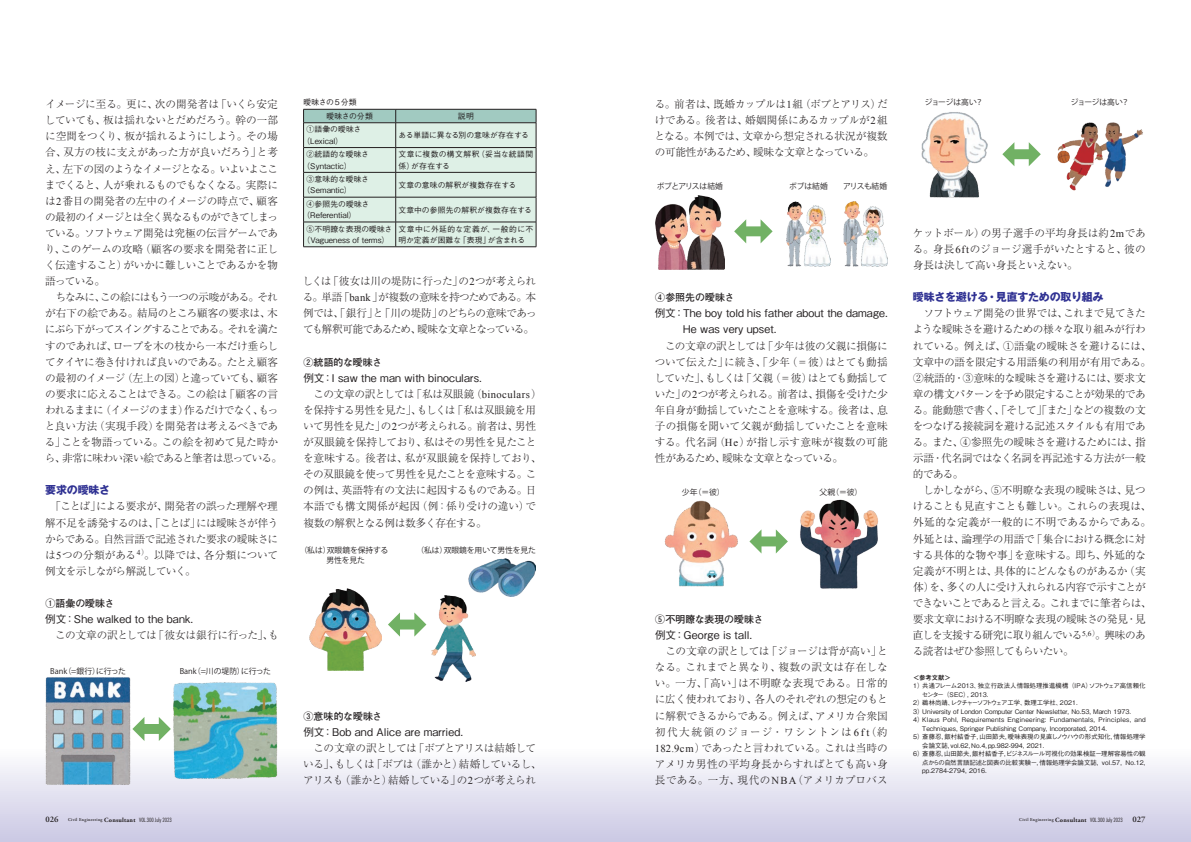
<style>
.page{position:relative;width:1191px;height:842px;background:#fff}
.page>*{position:absolute;margin:0;border:0;box-sizing:border-box;transform-origin:0 0}
.t1{font:700 11px "Gothic MB101 Pr 6 N";letter-spacing:-.02em;color:#2e3092}
.t2{font:300 10.6px/16.1px "Ryumin Pr 6 N";letter-spacing:-.03em;color:#231f20;text-align:justify}
.t3{font:300 10.6px/16.1px "Ryumin Pr 6 N";letter-spacing:-.05em;color:#231f20}
.t4{font:500 10.6px/16.1px "Gothic BBB Pr 6 N";letter-spacing:.015em;color:#231f20}
.t5{font:700 9.9px "Futo Go B101 Pr 6 N";color:#231f20}
.t6{font:500 7.8px/11.3px "Gothic BBB Pr 6 N";letter-spacing:.01em;color:#231f20}
.t7{font:7.8px/9.4px "Koz Go Pr 6 N";letter-spacing:-.01em;color:#231f20;text-align:center}
.t8{font:500 7.8px/11.3px "Gothic BBB Pr 6 N";letter-spacing:.03em;color:#231f20}
.t9{font:500 7.8px/11.3px "Gothic BBB Pr 6 N";letter-spacing:.04em;color:#231f20}
.t10{font:7.8px "Koz Go Pr 6 N";letter-spacing:-.03em;color:#231f20}
.t11{font:7.8px "Koz Go Pr 6 N";letter-spacing:-.065em;color:#231f20}
.t12{font:500 6.4px "Gothic BBB Pr 6 N";color:#231f20}
.t13{font:500 6.4px "Gothic BBB Pr 6 N";letter-spacing:.04em;color:#231f20}
.t14{font:6.4px "Midashi Go Pr 6 N MB31";color:#231f20}
.t15{font:600 4.5px "Adobe Garamond Pro";letter-spacing:.07em;color:#231f20;scale:.95 1}
.s1{font-family:"Times New Roman";font-weight:400}
.s2{font-size:8.5px}
.s3{font-weight:700;font-size:6.4px}
.s4{font-family:"Futura Std";font-weight:300;font-stretch:condensed;font-size:5.7px}
</style>
<div class="page">
<div style="left:0;top:748px;width:1191px;height:94px;background:linear-gradient(to bottom,#fdfefe,#cac8e3)"></div>
<img style="left:432px;top:595px;width:43px;height:87px">
<img style="left:310px;top:589px;width:71px;height:81px">
<img style="left:468px;top:559px;width:68px;height:38px">
<div style="left:398px;top:620px;width:18px;height:9px;background:#71b164"></div>
<svg style="left:388px;top:612px;width:12px;height:25px"></svg>
<svg style="left:414px;top:612px;width:12px;height:25px"></svg>
<img style="left:655px;top:196px;width:70px;height:73px">
<img style="left:786px;top:201px;width:44px;height:65px">
<img style="left:843px;top:201px;width:44px;height:65px">
<div style="left:744px;top:226px;width:18px;height:10px;background:#71b164"></div>
<svg style="left:734px;top:219px;width:12px;height:24px"></svg>
<svg style="left:760px;top:219px;width:12px;height:24px"></svg>
<img style="left:664px;top:500px;width:74px;height:87px">
<img style="left:800px;top:499px;width:78px;height:90px">
<div style="left:760px;top:536px;width:17px;height:10px;background:#71b164"></div>
<svg style="left:749px;top:530px;width:12px;height:23px"></svg>
<svg style="left:776px;top:529px;width:12px;height:24px"></svg>
<svg style="left:303px;top:109px;width:234px;height:138px;background:#ccdfd5"></svg>
<hr style="left:303px;top:247px;width:93px;height:1px;background:#231f20">
<hr style="left:396px;top:247px;width:140px;height:1px;background:#231f20">
<img style="left:1057px;top:122px;width:86px;height:69px">
<img style="left:921px;top:112px;width:67px;height:86px">
<div style="left:1012px;top:149px;width:18px;height:10px;background:#71b164"></div>
<svg style="left:1002px;top:142px;width:12px;height:24px"></svg>
<svg style="left:1028px;top:142px;width:12px;height:24px"></svg>
<img style="left:45px;top:677px;width:92px;height:109px">
<img style="left:170px;top:682px;width:108px;height:100px">
<div style="left:143px;top:724px;width:17px;height:10px;background:#71b164"></div>
<svg style="left:132px;top:717px;width:12px;height:24px"></svg>
<svg style="left:159px;top:717px;width:12px;height:24px"></svg>
<p class="t2" style="left:45px;top:96px;width:235px">イメージに至る。更に、次の開発者は「いくら安定していても、板は揺れないとだめだろう。幹の一部に空間をつくり、板が揺れるようにしよう。その場合、双方の枝に支えがあった方が良いだろう」と考え、左下の図のようなイメージとなる。いよいよここまでくると、人が乗れるものでもなくなる。実際には<span class="s1">2</span>番目の開発者の左中のイメージの時点で、顧客の最初のイメージとは全く異なるものができてしまっている。ソフトウェア開発は究極の伝言ゲームであり、このゲームの攻略（顧客の要求を開発者に正しく伝達すること）がいかに難しいことであるかを物語っている。</p>
<p class="t3" style="left:45px;top:289px;width:239px;text-indent:11px">ちなみに、この絵にはもう一つの示唆がある。それが右下の絵である。結局のところ顧客の要求は、木にぶら下がってスイングすることである。それを満たすのであれば、ロープを木の枝から一本だけ垂らしてタイヤに巻き付ければ良いのである。たとえ顧客の最初のイメージ（左上の図）と違っていても、顧客の要求に応えることはできる。この絵は「顧客の言われるままに（イメージのまま）作るだけでなく、もっと良い方法（実現手段）を開発者は考えるべきである」ことを物語っている。この絵を初めて見た時から、非常に味わい深い絵であると筆者は思っている。</p>
<p class="t1" style="left:45px;top:481px;width:66px">要求の曖昧さ</p>
<p class="t2" style="left:45px;top:498px;width:235px;text-indent:5px">「ことば」による要求が、開発者の誤った理解や理解不足を誘発するのは、「ことば」には曖昧さが伴うからである。自然言語で記述された要求の曖昧さには<span class="s1">5</span>つの分類がある<sup>4</sup><sup>）</sup>。以降では、各分類について例文を示しながら解説していく。</p>
<p class="t5" style="left:45px;top:595px;width:71px">①語彙の曖昧さ</p>
<p class="t4" style="left:45px;top:610px;width:149px">例文：She walked to the bank.</p>
<p class="t2" style="left:55px;top:626px;width:225px">この文章の訳としては「彼女は銀行に行った」、も</p>
<p class="t7" style="left:50px;top:666px;width:77px">Bank（=銀行）に行った</p>
<p class="t7" style="left:180px;top:666px;width:93px">Bank（=川の堤防）に行った</p>
<p class="t8" style="left:303px;top:96px;width:55px">曖昧さの5分類</p>
<p class="t10" style="left:924px;top:97px;width:60px">ジョージは高い？</p>
<p class="t10" style="left:1070px;top:97px;width:60px">ジョージは高い？</p>
<p class="t2" style="left:654px;top:96px;width:235px">る。前者は、既婚カップルは<span class="s1">1</span>組（ボブとアリス）だけである。後者は、婚姻関係にあるカップルが<span class="s1">2</span>組となる。本例では、文章から想定される状況が複数の可能性があるため、曖昧な文章となっている。</p>
<p class="t11" style="left:657px;top:182px;width:68px">ボブとアリスは結婚</p>
<p class="t7" style="left:789px;top:182px;width:40px">ボブは結婚</p>
<p class="t7" style="left:843px;top:182px;width:45px">アリスも結婚</p>
<p class="t6" style="left:326px;top:110px;width:48px">曖昧さの分類</p>
<p class="t6" style="left:458px;top:110px;width:17px">説明</p>
<p class="t6" style="left:302px;top:123px;width:60px;text-indent:4px">①語彙の曖昧さ（Lexical）</p>
<p class="t6" style="left:398px;top:129px;width:132px">ある単語に異なる別の意味が存在する</p>
<p class="t6" style="left:302px;top:148px;width:68px;text-indent:4px">②統語的な曖昧さ（Syntactic）</p>
<p class="t9" style="left:398px;top:148px;width:136px">文章に複数の構文解釈（妥当な統語関係）が存在する</p>
<p class="t6" style="left:302px;top:173px;width:68px;text-indent:4px">③意味的な曖昧さ（Semantic）</p>
<p class="t6" style="left:398px;top:179px;width:119px">文章の意味の解釈が複数存在する</p>
<p class="t6" style="left:302px;top:198px;width:68px;text-indent:4px">④参照先の曖昧さ（Referential）</p>
<p class="t6" style="left:398px;top:203px;width:135px">文章中の参照先の解釈が複数存在する</p>
<p class="t6" style="left:302px;top:223px;width:91px;text-align:center">⑤不明瞭な表現の曖昧さ（Vagueness of terms）</p>
<p class="t8" style="left:398px;top:223px;width:136px">文章中に外延的な定義が、一般的に不明か定義が困難な「表現」が含まれる</p>
<p class="t2" style="left:913px;top:224px;width:234px">ケットボール）の男子選手の平均身長は約<span class="s1">2m</span>である。身長<span class="s1">6ft</span>のジョージ選手がいたとすると、彼の身長は決して高い身長といえない。</p>
<p class="t1" style="left:913px;top:288px;width:192px">曖昧さを避ける・見直すための取り組み</p>
<p class="t2" style="left:912px;top:305px;width:240px;text-align:left;text-indent:11px">ソフトウェア開発の世界では、これまで見てきたような曖昧さを避けるための様々な取り組みが行われている。例えば、①語彙の曖昧さを避けるには、文章中の語を限定する用語集の利用が有用である。<br>②統語的・③意味的な曖昧さを避けるには、要求文章の構文パターンを予め限定することが効果的である。能動態で書く、「そして」「また」などの複数の文をつなげる接続詞を避ける記述スタイルも有用である。また、④参照先の曖昧さを避けるためには、指示語・代名詞ではなく名詞を再記述する方法が一般的である。</p>
<p class="t2" style="left:912px;top:482px;width:240px;text-align:left;text-indent:10px">しかしながら、⑤不明瞭な表現の曖昧さは、見つけることも見直すことも難しい。これらの表現は、外延的な定義が一般的に不明であるからである。外延とは、論理学の用語で「集合における概念に対する具体的な物や事」を意味する。即ち、外延的な定義が不明とは、具体的にどんなものがあるか（実体）を、多くの人に受け入れられる内容で示すことができないことであると言える。これまでに筆者らは、要求文章における不明瞭な表現の曖昧さの発見・見直しを支援する研究に取り組んでいる<sup>5,6</sup> <sup>）</sup>。興味のある読者はぜひ参照してもらいたい。</p>
<p class="t14" style="left:913px;top:672px;width:39px">＜参考文献＞</p>
<p class="t12" style="left:913px;top:681px;width:234px">1）共通フレーム2013、独立行政法人情報処理推進機構（IPA）ソフトウェア高信頼化</p>
<p class="t12" style="left:922px;top:689px;width:68px">センター（SEC）, 2013.</p>
<p class="t12" style="left:913px;top:698px;width:166px">2）鵜林尚靖、レクチャーソフトウェア工学、数理工学社、2021.</p>
<p class="t12" style="left:913px;top:706px;width:220px">3）University of London Computer Center Newsletter, No.53, March 1973.</p>
<p class="t13" style="left:913px;top:715px;width:234px">4）Klaus Pohl, Requirements Engineering: Fundamentals, Principles, and</p>
<p class="t12" style="left:922px;top:723px;width:186px">Techniques, Springer Publishing Company, Incorporated, 2014.</p>
<p class="t12" style="left:913px;top:732px;width:234px">5）斎藤忍，飯村結香子，山田節夫，曖昧表現の見直しノウハウの形式知化，情報処理学</p>
<p class="t12" style="left:922px;top:740px;width:124px">会論文誌，vol.62，No.4，pp.982-994, 2021.</p>
<p class="t12" style="left:913px;top:749px;width:234px">6）斎藤忍，山田節夫，飯村結香子，ビジネスルール可視化の効果検証－理解容易性の観</p>
<p class="t12" style="left:922px;top:757px;width:229px">点からの自然言語記述と図表の比較実験－，情報処理学会論文誌，vol.57，No.12，</p>
<p class="t12" style="left:922px;top:766px;width:66px">pp.2784-2794, 2016.</p>
<p class="t2" style="left:302px;top:273px;width:236px">しくは「彼女は川の堤防に行った」の<span class="s1">2</span>つが考えられる。単語「<span class="s1">bank</span> 」が複数の意味を持つためである。本例では、「銀行」と「川の堤防」のどちらの意味であっても解釈可能であるため、曖昧な文章となっている。</p>
<p class="t5" style="left:303px;top:354px;width:80px">②統語的な曖昧さ</p>
<p class="t4" style="left:303px;top:369px;width:180px">例文：I saw the man with binoculars.</p>
<p class="t2" style="left:303px;top:385px;width:240px;text-align:left;text-indent:11px">この文章の訳としては「私は双眼鏡（<span class="s1">binoculars</span>）を保持する男性を見た」、もしくは「私は双眼鏡を用いて男性を見た」の<span class="s1">2</span>つが考えられる。前者は、男性が双眼鏡を保持しており、私はその男性を見たことを意味する。後者は、私が双眼鏡を保持しており、その双眼鏡を使って男性を見たことを意味する。この例は、英語特有の文法に起因するものである。日本語でも構文関係が起因（例：係り受けの違い）で複数の解釈となる例は数多く存在する。</p>
<p class="t7" style="left:300px;top:546px;width:90px">（私は）双眼鏡を保持する男性を見た</p>
<p class="t7" style="left:416px;top:546px;width:121px">（私は）双眼鏡を用いて男性を見た</p>
<p class="t5" style="left:655px;top:290px;width:81px">④参照先の曖昧さ</p>
<p class="t4" style="left:683px;top:305px;width:206px;text-indent:-28px">例文：The boy told his father about the damage.<br>He was very upset.</p>
<p class="t2" style="left:654px;top:337px;width:235px;text-indent:11px">この文章の訳としては「少年は彼の父親に損傷について伝えた」に続き、「少年（＝彼）はとても動揺していた」、もしくは「父親（＝彼）はとても動揺していた」の<span class="s1">2</span>つが考えられる。前者は、損傷を受けた少年自身が動揺していたことを意味する。後者は、息子の損傷を聞いて父親が動揺していたことを意味する。代名詞（<span class="s1">He</span>）が指し示す意味が複数の可能性があるため、曖昧な文章となっている。</p>
<p class="t7" style="left:682px;top:487px;width:44px">少年（＝彼）</p>
<p class="t7" style="left:819px;top:487px;width:44px">父親（＝彼）</p>
<p class="t5" style="left:655px;top:611px;width:110px">⑤不明瞭な表現の曖昧さ</p>
<p class="t4" style="left:655px;top:626px;width:99px">例文：George is tall.</p>
<p class="t2" style="left:655px;top:643px;width:234px;text-indent:11px">この文章の訳としては「ジョージは背が高い」となる。これまでと異なり、複数の訳文は存在しない。一方、「高い」は不明瞭な表現である。日常的に広く使われており、各人のそれぞれの想定のもとに解釈できるからである。例えば、アメリカ合衆国初代大統領のジョージ・ワシントンは<span class="s1">6ft</span>（約<span class="s1">182.9cm</span>）であったと言われている。これは当時のアメリカ男性の平均身長からすればとても高い身長である。一方、現代の<span class="s1">NBA</span>（アメリカプロバス</p>
<p class="t5" style="left:303px;top:708px;width:80px">③意味的な曖昧さ</p>
<p class="t4" style="left:303px;top:723px;width:161px">例文：Bob and Alice are married.</p>
<p class="t2" style="left:303px;top:739px;width:240px;text-align:center">この文章の訳としては「ボブとアリスは結婚して<br>いる」、もしくは「ボブは（誰かと）結婚しているし、アリスも（誰かと）結婚している」の<span class="s1">2</span>つが考えられ</p>
<p class="t15" style="left:45px;top:817px;width:135px"><span class="s2">026</span> Civil Engineering <span class="s3">Consultant</span> <span class="s4">VOL.300 July 2023</span></p>
<p class="t15" style="left:1019px;top:817px;width:135px">Civil Engineering <span class="s3">Consultant</span> <span class="s4">VOL.300 July 2023</span> <span class="s2">027</span></p>
</div>
